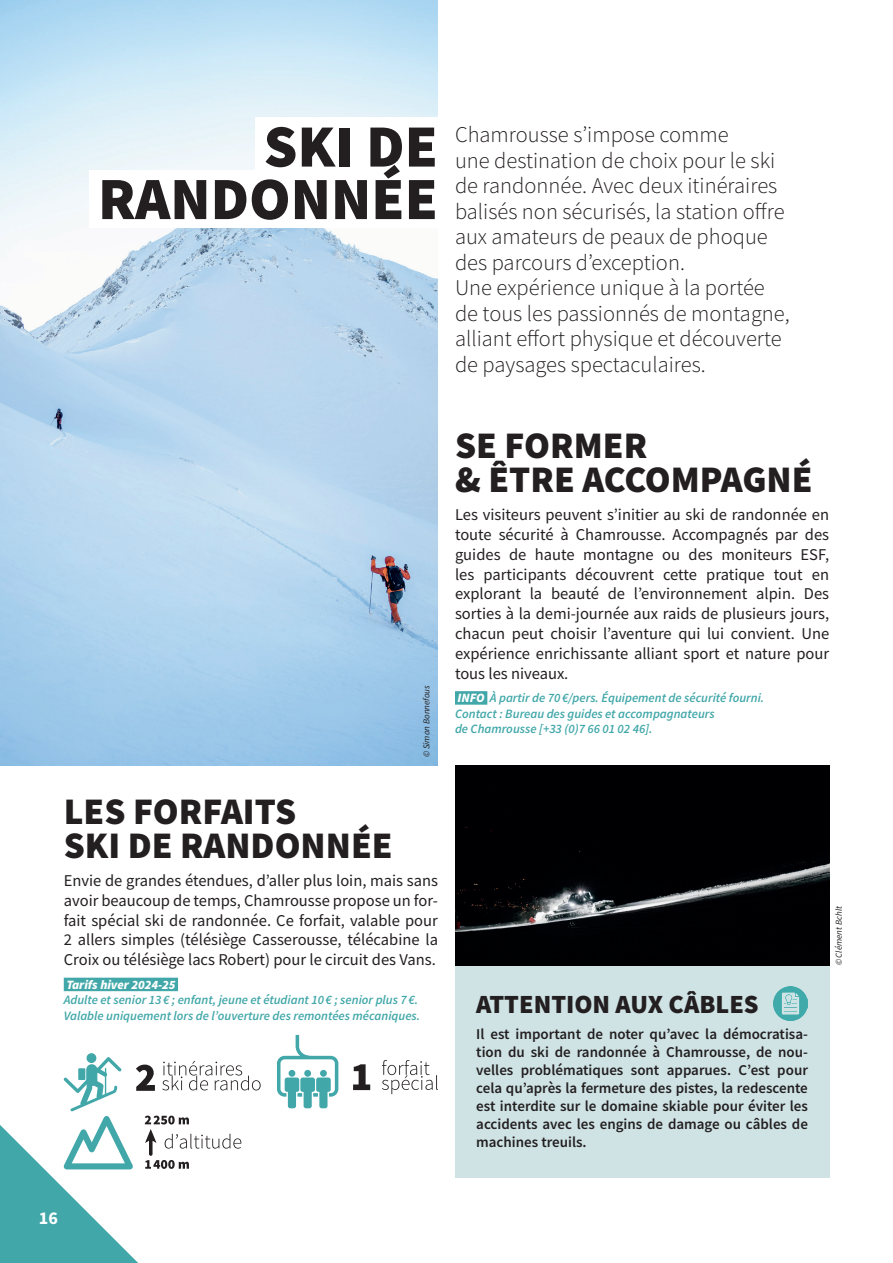
<style>
.page{position:relative;width:893px;height:1263px;background:#fff}
.page>*{position:absolute;margin:0;border:0;box-sizing:border-box;transform-origin:0 0}
.t1{font:900 60px/52.5px "Source Sans Pro";color:#231f20;text-align:right}
.t2{font:900 37.5px/33.8px "Source Sans Pro";color:#231f20}
.t3{font:900 26.25px "Source Sans Pro";color:#231f20}
.t4{font:300 22.5px/25.5px "Source Sans Pro";color:#231f20}
.t5{font:700 18px "Source Sans Pro";color:#fff}
.t6{font:16.5px/19.8px "Source Sans Pro";color:#231f20;text-align:justify}
.t7{font:600 15px/18px "Source Sans Pro";color:#231f20;text-align:justify}
.t8{font:italic 600 12.75px/15.3px "Source Sans Pro";color:#41a7a9}
.t9{font:italic 900 12.75px "Source Sans Pro";color:#fff}
.t10{font:italic 9px "Source Sans Pro";color:#231f20}
.s1{font-weight:900;color:#fff}
</style>
<div class="page">
<img style="left:0;top:0;width:438px;height:765px">
<div style="left:255px;top:117px;width:191px;height:58px;background:#fff"></div>
<div style="left:89px;top:170px;width:357px;height:58px;background:#fff"></div>
<div style="left:455px;top:691px;width:32px;height:14px;background:#41a7a9"></div>
<div style="left:64px;top:978px;width:114px;height:13px;background:#41a7a9"></div>
<div style="left:87px;top:1053px;width:9px;height:10px;background:#41a7a9;border-radius:50%"></div>
<svg style="left:0;top:1057px;width:261px;height:206px"></svg>
<svg style="left:277px;top:1035px;width:61px;height:73px"></svg>
<svg style="left:353px;top:1064px;width:17px;height:26px"></svg>
<svg style="left:382px;top:1060px;width:56px;height:34px"></svg>
<div style="left:455px;top:965px;width:374px;height:213px;background:#cfe3e5"></div>
<img style="left:455px;top:765px;width:374px;height:200px">
<img style="left:774px;top:986px;width:34px;height:35px">
<h1 class="t1" style="left:98px;top:119px;width:341px">SKI DE<br>RANDONNÉE</h1>
<p class="t4" style="left:455px;top:122px;width:336px">Chamrousse s’impose comme<br>une destination de choix pour le ski de randonnée. Avec deux itinéraires balisés non sécurisés, la station offre aux amateurs de peaux de phoque des parcours d’exception.<br>Une expérience unique à la portée de tous les passionnés de montagne, alliant effort physique et découverte de paysages spectaculaires.</p>
<p class="t10" style="left:421px;top:757px;width:73px;rotate:-90deg">© Simon Bonnefous</p>
<h2 class="t2" style="left:455px;top:428px;width:359px">SE FORMER<br>&amp; ÊTRE ACCOMPAGNÉ</h2>
<p class="t6" style="left:455px;top:505px;width:376px">Les visiteurs peuvent s’initier au ski de randonnée en toute sécurité à Chamrousse. Accompagnés par des guides de haute montagne ou des moniteurs ESF, les participants découvrent cette pratique tout en explorant la beauté de l’environnement alpin. Des sorties à la demi-journée aux raids de plusieurs jours, chacun peut choisir l’aventure qui lui convient. Une expérience enrichissante alliant sport et nature pour tous les niveaux.</p>
<p class="t8" style="left:455px;top:690px;width:311px"><span class="s1">INFO</span> À partir de 70 €/pers. Équipement de sécurité fourni.<br>Contact : Bureau des guides et accompagnateurs<br>de Chamrousse [+33 (0)7 66 01 02 46].</p>
<h2 class="t2" style="left:64px;top:794px;width:330px">LES FORFAITS<br>SKI DE RANDONNÉE</h2>
<p class="t6" style="left:64px;top:870px;width:376px">Envie de grandes étendues, d’aller plus loin, mais sans avoir beaucoup de temps, Chamrousse propose un for&shy;fait spécial ski de randonnée. Ce forfait, valable pour 2 allers simples (télésiège Casserousse, télécabine la Croix ou télésiège lacs Robert) pour le circuit des Vans.</p>
<p class="t9" style="left:66px;top:976px;width:111px">Tarifs hiver 2024-25</p>
<p class="t8" style="left:64px;top:992px;width:358px">Adulte et senior 13 € ; enfant, jeune et étudiant 10 € ; senior plus 7 €.<br>Valable uniquement lors de l’ouverture des remontées mécaniques.</p>
<h3 class="t3" style="left:476px;top:986px;width:284px">ATTENTION AUX CÂBLES</h3>
<p class="t7" style="left:476px;top:1025px;width:333px">Il est important de noter qu’avec la démocratisa&shy;tion du ski de randonnée à Chamrousse, de nou&shy;velles problématiques sont apparues. C’est pour cela qu’après la fermeture des pistes, la redescente est interdite sur le domaine skiable pour éviter les accidents avec les engins de damage ou câbles de machines treuils.</p>
<p class="t5" style="left:39px;top:1206px;width:21px">16</p>
<p class="t10" style="left:833px;top:965px;width:61px;rotate:-90deg">© Clément Bchlt</p>
</div>
